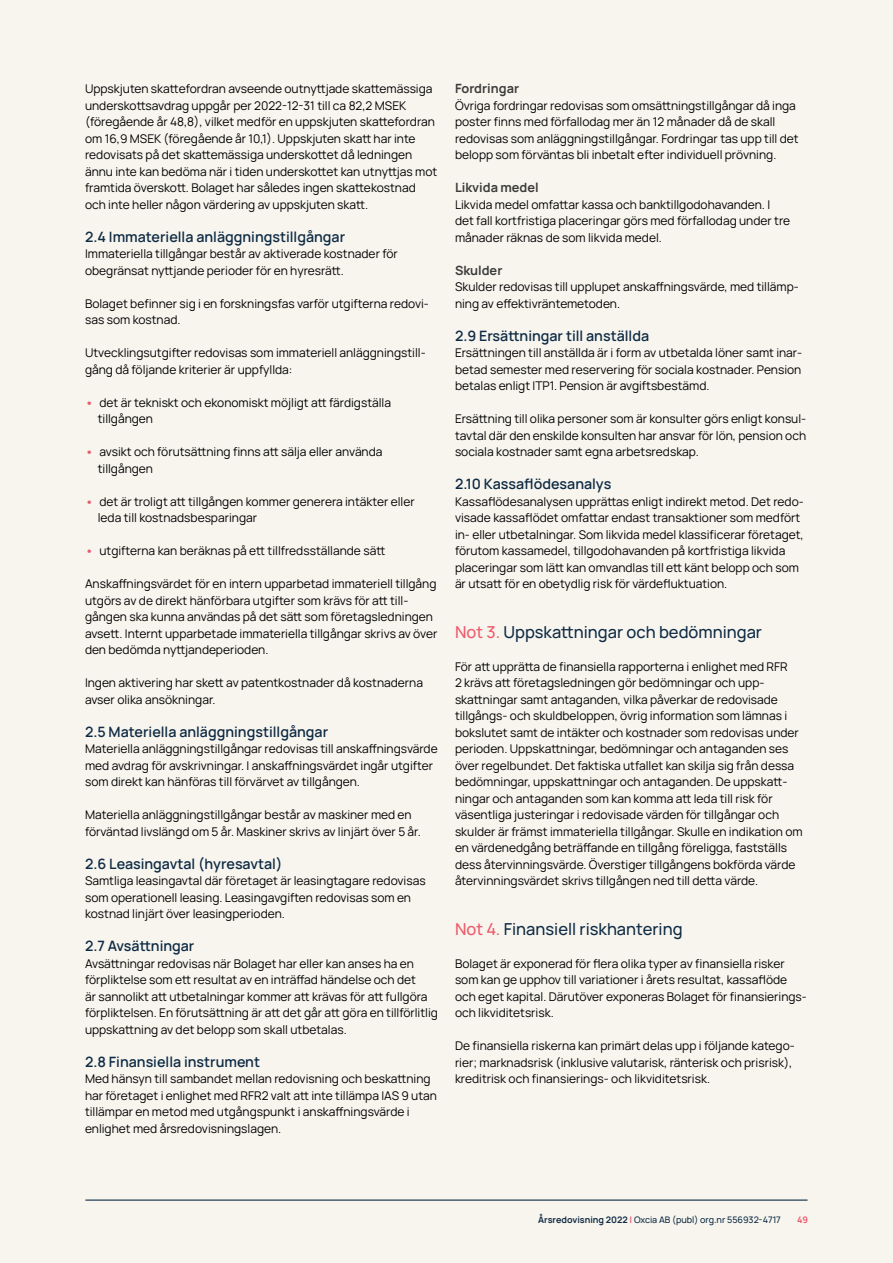
<style>
.page{position:relative;width:893px;height:1263px;background:#f7f5ee}
.page>*{position:absolute;margin:0;border:0;box-sizing:border-box;transform-origin:0 0}
.t1{font:500 16.5px "Manrope";color:#0f2b44}
.t2{font:600 14.25px "Manrope";color:#0f2b44}
.t3{font:700 12.75px "Manrope";color:#3c3c3b}
.t4{font:12px/16.5px "Manrope";color:#000}
.t5{font:500 9px "Manrope";color:#0f2b44}
.t6{font:700 9px "Manrope";color:#ed5a6c}
.s1{font-weight:700;color:#ed5a6c}
.s2{color:#ed5a6c}
.s3{font-weight:700}
</style>
<div class="page">
<hr style="left:86px;top:1199px;width:721px;height:2px;background:#0f2b44">
<p class="t4" style="left:85px;top:80px;width:354px">Uppskjuten skattefordran avseende outnyttjade skattemässiga underskottsavdrag uppgår per 2022-12-31 till ca 82,2 MSEK (föregående år 48,8), vilket medför en uppskjuten skattefordran om 16,9 MSEK (föregående år 10,1). Uppskjuten skatt har inte redovisats på det skattemässiga underskottet då ledningen ännu inte kan bedöma när i tiden underskottet kan utnyttjas mot framtida överskott. Bolaget har således ingen skattekostnad och inte heller någon värdering av uppskjuten skatt.</p>
<h3 class="t2" style="left:85px;top:226px;width:262px">2.4 Immateriella anläggningstillgångar</h3>
<p class="t4" style="left:85px;top:245px;width:314px">Immateriella tillgångar består av aktiverade kostnader för obegränsat nyttjande perioder för en hyresrätt.</p>
<p class="t4" style="left:85px;top:294px;width:345px">Bolaget befinner sig i en forskningsfas varför utgifterna redovi&shy;sas som kostnad.</p>
<p class="t4" style="left:85px;top:344px;width:342px">Utvecklingsutgifter redovisas som immateriell anläggningstill&shy;gång då följande kriterier är uppfyllda:</p>
<p class="t4" style="left:98px;top:393px;width:295px;text-indent:-13px"><span class="s1">•</span> det är tekniskt och ekonomiskt möjligt att färdigställa tillgången</p>
<p class="t4" style="left:98px;top:443px;width:286px;text-indent:-13px"><span class="s1">•</span> avsikt och förutsättning finns att sälja eller använda tillgången</p>
<p class="t4" style="left:98px;top:492px;width:318px;text-indent:-13px"><span class="s1">•</span> det är troligt att tillgången kommer generera intäkter eller leda till kostnadsbesparingar</p>
<p class="t4" style="left:85px;top:542px;width:302px"><span class="s1">•</span> utgifterna kan beräknas på ett tillfredsställande sätt</p>
<p class="t4" style="left:85px;top:575px;width:354px">Anskaffningsvärdet för en intern upparbetad immateriell tillgång utgörs av de direkt hänförbara utgifter som krävs för att till&shy;gången ska kunna användas på det sätt som företagsledningen avsett. Internt upparbetade immateriella tillgångar skrivs av över den bedömda nyttjandeperioden.</p>
<p class="t4" style="left:85px;top:674px;width:340px">Ingen aktivering har skett av patentkostnader då kostnaderna avser olika ansökningar.</p>
<h3 class="t2" style="left:85px;top:721px;width:245px">2.5 Materiella anläggningstillgångar</h3>
<p class="t4" style="left:85px;top:740px;width:354px">Materiella anläggningstillgångar redovisas till anskaffningsvärde med avdrag för avskrivningar. I anskaffningsvärdet ingår utgifter som direkt kan hänföras till förvärvet av tillgången.</p>
<p class="t4" style="left:85px;top:806px;width:337px">Materiella anläggningstillgångar består av maskiner med en förväntad livslängd om 5 år. Maskiner skrivs av linjärt över 5 år.</p>
<h3 class="t2" style="left:85px;top:853px;width:199px">2.6 Leasingavtal (hyresavtal)</h3>
<p class="t4" style="left:85px;top:872px;width:342px">Samtliga leasingavtal där företaget är leasingtagare redovisas som operationell leasing. Leasingavgiften redovisas som en kostnad linjärt över leasingperioden.</p>
<h3 class="t2" style="left:85px;top:936px;width:111px">2.7 Avsättningar</h3>
<p class="t4" style="left:85px;top:954px;width:354px">Avsättningar redovisas när Bolaget har eller kan anses ha en förpliktelse som ett resultat av en inträffad händelse och det<br>är sannolikt att utbetalningar kommer att krävas för att fullgöra förpliktelsen. En förutsättning är att det går att göra en tillförlitlig uppskattning av det belopp som skall utbetalas.</p>
<h3 class="t2" style="left:85px;top:1051px;width:177px">2.8 Finansiella instrument</h3>
<p class="t4" style="left:85px;top:1070px;width:353px">Med hänsyn till sambandet mellan redovisning och beskattning har företaget i enlighet med RFR2 valt att inte tillämpa IAS 9 utan tillämpar en metod med utgångspunkt i anskaffningsvärde i enlighet med årsredovisningslagen.</p>
<h4 class="t3" style="left:455px;top:79px;width:66px">Fordringar</h4>
<p class="t4" style="left:455px;top:96px;width:345px">Övriga fordringar redovisas som omsättningstillgångar då inga poster finns med förfallodag mer än 12 månader då de skall redovisas som anläggningstillgångar. Fordringar tas upp till det belopp som förväntas bli inbetalt efter individuell prövning.</p>
<h4 class="t3" style="left:455px;top:178px;width:85px">Likvida medel</h4>
<p class="t4" style="left:455px;top:195px;width:337px">Likvida medel omfattar kassa och banktillgodohavanden. I det fall kortfristiga placeringar görs med förfallodag under tre månader räknas de som likvida medel.</p>
<h4 class="t3" style="left:455px;top:261px;width:49px">Skulder</h4>
<p class="t4" style="left:455px;top:278px;width:345px">Skulder redovisas till upplupet anskaffningsvärde, med tillämp&shy;ning av effektivräntemetoden.</p>
<h3 class="t2" style="left:455px;top:325px;width:196px">2.9 Ersättningar till anställda</h3>
<p class="t4" style="left:455px;top:344px;width:349px;text-align:justify">Ersättningen till anställda är i form av utbetalda löner samt inar&shy;betad semester med reservering för sociala kostnader. Pension betalas enligt ITP1. Pension är avgiftsbestämd.</p>
<p class="t4" style="left:455px;top:410px;width:353px;text-align:justify">Ersättning till olika personer som är konsulter görs enligt konsul&shy;tavtal där den enskilde konsulten har ansvar för lön, pension och sociala kostnader samt egna arbetsredskap.</p>
<h3 class="t2" style="left:455px;top:474px;width:158px">2.10 Kassaflödesanalys</h3>
<p class="t4" style="left:455px;top:492px;width:350px">Kassaflödesanalysen upprättas enligt indirekt metod. Det redo&shy;visade kassaflödet omfattar endast transaktioner som medfört in- eller utbetalningar. Som likvida medel klassificerar företaget, förutom kassamedel, tillgodohavanden på kortfristiga likvida placeringar som lätt kan omvandlas till ett känt belopp och som är utsatt för en obetydlig risk för värdefluktuation.</p>
<p class="t1" style="left:455px;top:620px;width:309px"><span class="s2">Not 3.</span> Uppskattningar och bedömningar</p>
<p class="t4" style="left:455px;top:657px;width:349px">För att upprätta de finansiella rapporterna i enlighet med RFR<br>2 krävs att företagsledningen gör bedömningar och upp&shy;skattningar samt antaganden, vilka påverkar de redovisade tillgångs- och skuldbeloppen, övrig information som lämnas i bokslutet samt de intäkter och kostnader som redovisas under perioden. Uppskattningar, bedömningar och antaganden ses över regelbundet. Det faktiska utfallet kan skilja sig från dessa bedömningar, uppskattningar och antaganden. De uppskatt&shy;ningar och antaganden som kan komma att leda till risk för väsentliga justeringar i redovisade värden för tillgångar och skulder är främst immateriella tillgångar. Skulle en indikation om en värdenedgång beträffande en tillgång föreligga, fastställs dess återvinningsvärde. Överstiger tillgångens bokförda värde återvinningsvärdet skrivs tillgången ned till detta värde.</p>
<p class="t1" style="left:455px;top:917px;width:229px"><span class="s2">Not 4.</span> Finansiell riskhantering</p>
<p class="t4" style="left:455px;top:954px;width:353px">Bolaget är exponerad för flera olika typer av finansiella risker som kan ge upphov till variationer i årets resultat, kassaflöde och eget kapital. Därutöver exponeras Bolaget för finansierings&shy;och likviditetsrisk.</p>
<p class="t4" style="left:455px;top:1037px;width:341px">De finansiella riskerna kan primärt delas upp i följande katego&shy;rier; marknadsrisk (inklusive valutarisk, ränterisk och prisrisk), kreditrisk och finansierings- och likviditetsrisk.</p>
<p class="t5" style="left:538px;top:1213px;width:244px"><span class="s3">Årsredovisning 2022</span> <span class="s1">|</span> Oxcia AB (publ) org.nr 556932-4717</p>
<p class="t6" style="left:797px;top:1213px;width:12px">49</p>
</div>
